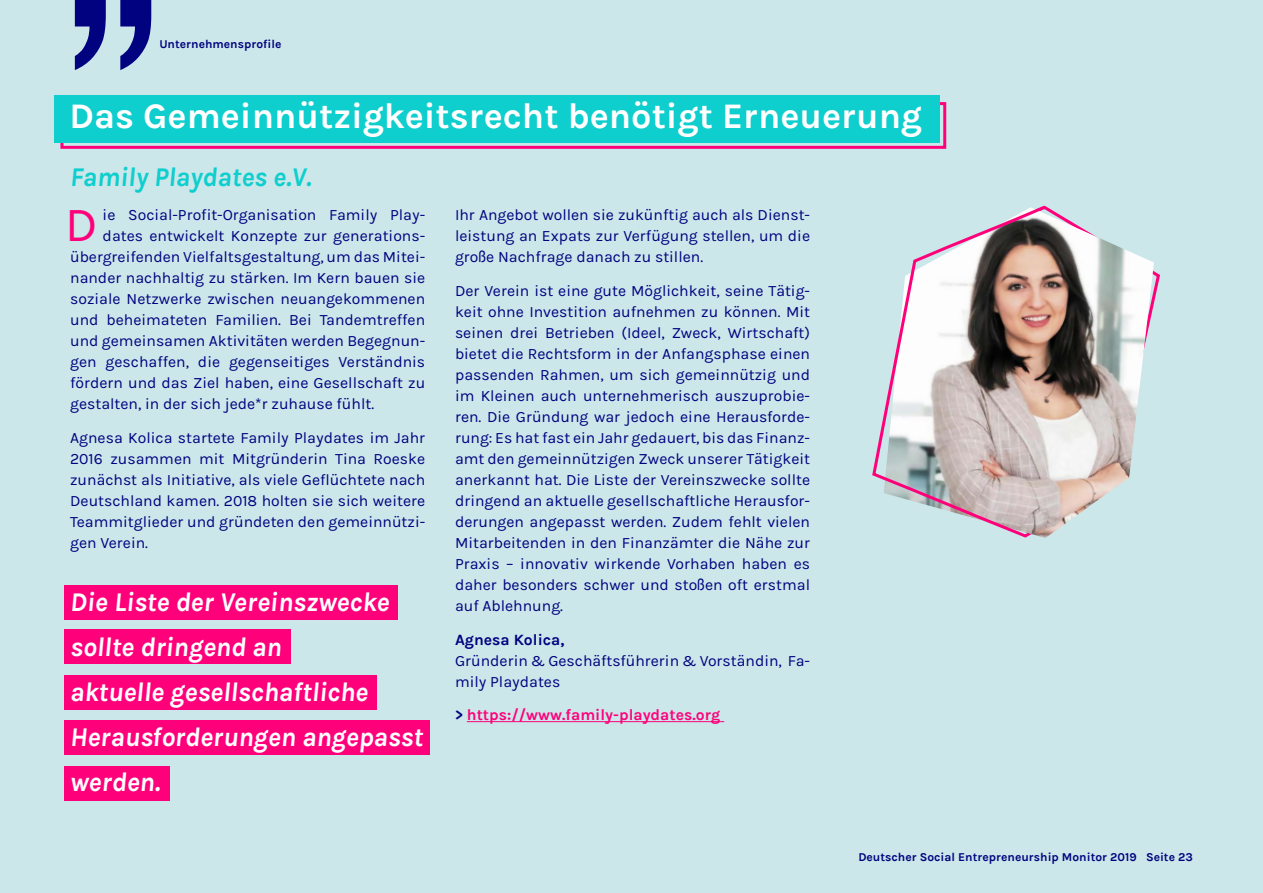
<style>
.page{position:relative;width:1263px;height:893px;background:#cbe7ea}
.page>*{position:absolute;margin:0;border:0;box-sizing:border-box;transform-origin:0 0}
.t1{font:240px "Geneva";color:#00027f}
.t2{font:49.2px "Karla";color:#ff007b}
.t3{font:700 36px "Karla";color:#fff}
.t4{font:italic 700 27px/45px "Karla";color:#fff}
.t5{font:italic 700 27px "Karla";color:#0fcece}
.t6{font:15.75px/21px "Karla";color:#00027f;text-align:justify}
.t7{font:700 15.75px "Karla";color:#ff007b}
.t8{font:700 15.75px "Karla";color:#00027f}
.t9{font:700 12px "Karla";color:#00027f}
.t10{font:700 10.5px "Karla";color:#00027f}
.s1{font-family:"Helvetica Neue"}
.s2{color:#00027f}
.s3{font-size:12px}
</style>
<div class="page">
<img style="left:1048px;top:207px;width:106px;height:329px">
<img style="left:872px;top:205px;width:176px;height:333px">
<div style="left:60px;top:102px;width:886px;height:47px;border:3px solid #ff007b"></div>
<div style="left:54px;top:95px;width:886px;height:48px;background:#0fcece"></div>
<hr style="left:467px;top:721px;width:253px;height:1px;background:#ff007b">
<div style="left:65px;top:720px;width:365px;height:34px;background:#ff007b"></div>
<div style="left:65px;top:766px;width:105px;height:34px;background:#ff007b"></div>
<div style="left:65px;top:585px;width:333px;height:34px;background:#ff007b"></div>
<div style="left:65px;top:630px;width:226px;height:34px;background:#ff007b"></div>
<div style="left:65px;top:676px;width:312px;height:34px;background:#ff007b"></div>
<h1 class="t1" style="left:54px;top:-197px;width:120px">„</h1>
<p class="t9" style="left:159px;top:37px;width:124px">Unternehmensprofile</p>
<h3 class="t3" style="left:69px;top:95px;width:854px">Das Gemeinnützigkeitsrecht benötigt Erneuerung</h3>
<h3 class="t3" style="left:69px;top:95px;width:356px">Vorwort gp I itiators</h3>
<h3 class="t5" style="left:70px;top:161px;width:243px">Family Playdates e.V.</h3>
<h2 class="t2" style="left:65px;top:198px;width:34px">D</h2>
<p class="t6" style="left:103px;top:205px;width:324px">ie Social-Profit-Organisation Family Play-</p>
<p class="t6" style="left:103px;top:226px;width:324px">dates entwickelt Konzepte zur generations-</p>
<p class="t6" style="left:70px;top:247px;width:357px">übergreifenden Vielfaltsgestaltung, um das Mitei-</p>
<p class="t6" style="left:70px;top:268px;width:357px">nander nachhaltig zu stärken. Im Kern bauen sie</p>
<p class="t6" style="left:70px;top:289px;width:357px">soziale Netzwerke zwischen neuangekommenen</p>
<p class="t6" style="left:70px;top:310px;width:357px">und beheimateten Familien. Bei Tandemtreffen</p>
<p class="t6" style="left:70px;top:331px;width:357px">und gemeinsamen Aktivitäten werden Begegnun-</p>
<p class="t6" style="left:70px;top:352px;width:357px">gen geschaffen, die gegenseitiges Verständnis</p>
<p class="t6" style="left:70px;top:373px;width:357px">fördern und das Ziel haben, eine Gesellschaft zu</p>
<p class="t6" style="left:70px;top:394px;width:305px">gestalten, in der sich jede*r zuhause fühlt.</p>
<p class="t6" style="left:70px;top:427px;width:357px">Agnesa Kolica startete Family Playdates im Jahr 2016 zusammen mit Mitgründerin Tina Roeske zunächst als Initiative, als viele Geflüchtete nach Deutschland kamen. 2018 holten sie sich weitere Teammitglieder und gründeten den gemeinnützi&shy;gen Verein.</p>
<h3 class="t4" style="left:70px;top:579px;width:354px">Die Liste der Vereinszwecke sollte dringend an<br>aktuelle gesellschaftliche<br>Herausforderungen angepasst werden.</h3>
<p class="t6" style="left:455px;top:205px;width:357px">Ihr Angebot wollen sie zukünftig auch als Dienst&shy;leistung an Expats zur Verfügung stellen, um die gro<span class="s1">ß</span>e Nachfrage danach zu stillen.</p>
<p class="t6" style="left:455px;top:280px;width:357px">Der Verein ist eine gute Möglichkeit, seine Tätig&shy;keit ohne Investition aufnehmen zu können. Mit seinen drei Betrieben (Ideel, Zweck, Wirtschaft) bietet die Rechtsform in der Anfangsphase einen passenden Rahmen, um sich gemeinnützig und im Kleinen auch unternehmerisch auszuprobie&shy;ren. Die Gründung war jedoch eine Herausforde&shy;rung: Es hat fast ein Jahr gedauert, bis das Finanz&shy;amt den gemeinnützigen Zweck unserer Tätigkeit anerkannt hat. Die Liste der Vereinszwecke sollte dringend an aktuelle gesellschaftliche Herausfor&shy;derungen angepasst werden. Zudem fehlt vielen Mitarbeitenden in den Finanzämter die Nähe zur Praxis – innovativ wirkende Vorhaben haben es daher besonders schwer und sto<span class="s1">ß</span>en oft erstmal auf Ablehnung.</p>
<p class="t8" style="left:455px;top:630px;width:111px">Agnesa Kolica,</p>
<p class="t6" style="left:455px;top:650px;width:357px">Gründerin &amp; Geschäftsführerin &amp; Vorständin, Fa&shy;mily Playdates</p>
<p class="t7" style="left:455px;top:706px;width:267px"><span class="s2">&gt;</span> https://www.family-playdates.org</p>
<p class="t10" style="left:893px;top:850px;width:301px">Deutscher Social Entrepreneurship Monitor 2019 <span class="s3">Seite 23</span></p>
<p class="t10" style="left:1152px;top:850px;width:42px">Seite 23</p>
<p class="t9" style="left:858px;top:850px;width:280px">Deutscher Social Entrepreneurship Monitor 2019</p>
</div>
